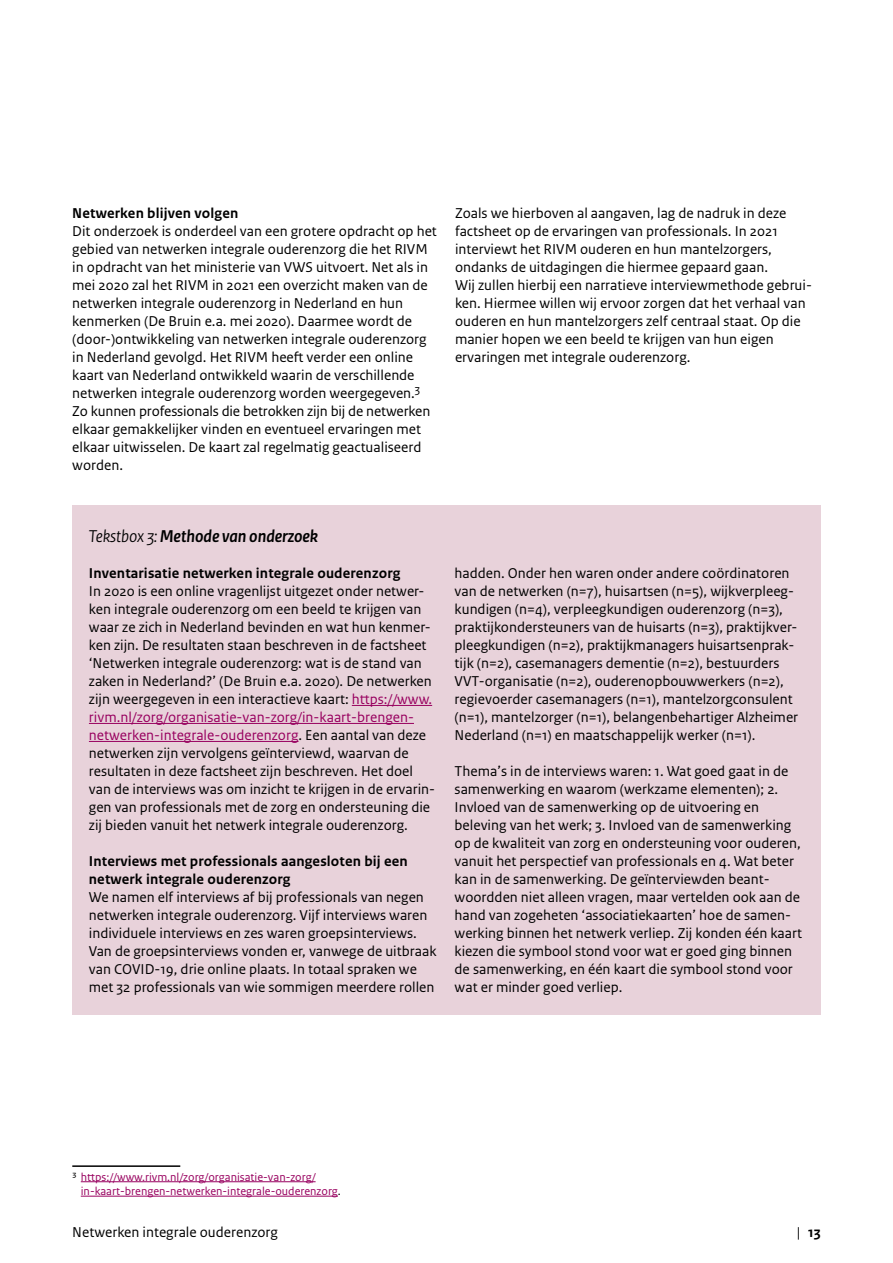
<style>
.page{position:relative;width:893px;height:1263px;background:#fff}
.page>*{position:absolute;margin:0;border:0;box-sizing:border-box;transform-origin:0 0}
.H3_20_RIVM_Kader_Kop{font:italic 700 18px "Rijksoverheid Sans Heading";color:#000}
._22_RIVM_Kader_Brood{font:15px/18px "Rijksoverheid Sans Text";color:#000}
._10_RIVM_Broodtekst{font:15px/18px "Rijksoverheid Sans Text";color:#000}
.H4_08_RIVM_Tussenkop{font:700 15px/18px "Rijksoverheid Sans Text";letter-spacing:.01em;color:#000}
.Voetnoot_nieuw{font:12px/14.4px "Rijksoverheid Sans Text";color:#98005f}
.s1{font-weight:400}
.s2{color:#98005f}
.s3{color:#000}
</style>
<div class="page">
<hr style="left:72px;top:1165px;width:108px;height:2px;background:#000">
<hr style="left:81px;top:1181px;width:235px;height:1px;background:#98005f">
<hr style="left:81px;top:1196px;width:257px;height:1px;background:#98005f">
<div style="left:72px;top:506px;width:748px;height:509px;background:#e8d2da"></div>
<hr style="left:352px;top:705px;width:80px;height:1px;background:#98005f">
<hr style="left:89px;top:723px;width:325px;height:1px;background:#98005f">
<hr style="left:89px;top:741px;width:209px;height:1px;background:#98005f">
<h3 class="H4_08_RIVM_Tussenkop" style="left:72px;top:204px;width:168px">Netwerken blijven volgen</h3>
<p class="_10_RIVM_Broodtekst" style="left:72px;top:222px;width:366px">Dit onderzoek is onderdeel van een grotere opdracht op het gebied van netwerken integrale ouderenzorg die het RIVM in opdracht van het ministerie van VWS uitvoert. Net als in mei 2020 zal het RIVM in 2021 een overzicht maken van de netwerken integrale ouderenzorg in Nederland en hun kenmerken (De Bruin e.a. mei 2020). Daarmee wordt de (door-)ontwikkeling van netwerken integrale ouderenzorg in Nederland gevolgd. Het RIVM heeft verder een online kaart van Nederland ontwikkeld waarin de verschillende netwerken integrale ouderenzorg worden weergegeven.<sup>3<br></sup>Zo kunnen professionals die betrokken zijn bij de netwerken elkaar gemakkelijker vinden en eventueel ervaringen met elkaar uitwisselen. De kaart zal regelmatig geactualiseerd worden.</p>
<p class="_10_RIVM_Broodtekst" style="left:455px;top:204px;width:358px">Zoals we hierboven al aangaven, lag de nadruk in deze factsheet op de ervaringen van professionals. In 2021 interviewt het RIVM ouderen en hun mantelzorgers, ondanks de uitdagingen die hiermee gepaard gaan.<br>Wij zullen hierbij een narratieve interviewmethode gebrui&shy;ken. Hiermee willen wij ervoor zorgen dat het verhaal van ouderen en hun mantelzorgers zelf centraal staat. Op die manier hopen we een beeld te krijgen van hun eigen ervaringen met integrale ouderenzorg.</p>
<h3 class="H3_20_RIVM_Kader_Kop" style="left:89px;top:526px;width:231px"><span class="s1">Tekstbox 3:</span> Methode van onderzoek</h3>
<h4 class="H4_08_RIVM_Tussenkop" style="left:89px;top:564px;width:313px">Inventarisatie netwerken integrale ouderenzorg</h4>
<p class="_22_RIVM_Kader_Brood" style="left:89px;top:582px;width:348px">In 2020 is een online vragenlijst uitgezet onder netwer&shy;ken integrale ouderenzorg om een beeld te krijgen van waar ze zich in Nederland bevinden en wat hun kenmer&shy;ken zijn. De resultaten staan beschreven in de factsheet ‘Netwerken integrale ouderenzorg: wat is de stand van zaken in Nederland?’ (De Bruin e.a. 2020). De netwerken zijn weergegeven in een interactieve kaart: <span class="s2">https://www. rivm.nl/zorg/organisatie-van-zorg/in-kaart-brengen&shy;netwerken-integrale-ouderenzorg</span>. Een aantal van deze netwerken zijn vervolgens geïnterviewd, waarvan de resultaten in deze factsheet zijn beschreven. Het doel van de interviews was om inzicht te krijgen in de ervarin&shy;gen van professionals met de zorg en ondersteuning die zij bieden vanuit het netwerk integrale ouderenzorg.</p>
<h4 class="H4_08_RIVM_Tussenkop" style="left:89px;top:852px;width:320px">Interviews met professionals aangesloten bij een netwerk integrale ouderenzorg</h4>
<p class="_22_RIVM_Kader_Brood" style="left:89px;top:888px;width:349px">We namen elf interviews af bij professionals van negen netwerken integrale ouderenzorg. Vijf interviews waren individuele interviews en zes waren groepsinterviews.<br>Van de groepsinterviews vonden er, vanwege de uitbraak van COVID-19, drie online plaats. In totaal spraken we met 32 professionals van wie sommigen meerdere rollen</p>
<p class="_22_RIVM_Kader_Brood" style="left:455px;top:564px;width:345px">hadden. Onder hen waren onder andere coördinatoren van de netwerken (n=7), huisartsen (n=5), wijkverpleeg&shy;kundigen (n=4), verpleegkundigen ouderenzorg (n=3), praktijkondersteuners van de huisarts (n=3), praktijkver&shy;pleegkundigen (n=2), praktijkmanagers huisartsenprak&shy;tijk (n=2), casemanagers dementie (n=2), bestuurders VVT-organisatie (n=2), ouderenopbouwwerkers (n=2), regievoerder casemanagers (n=1), mantelzorgconsulent (n=1), mantelzorger (n=1), belangenbehartiger Alzheimer Nederland (n=1) en maatschappelijk werker (n=1).</p>
<p class="_22_RIVM_Kader_Brood" style="left:455px;top:762px;width:349px">Thema’s in de interviews waren: 1. Wat goed gaat in de samenwerking en waarom (werkzame elementen); 2.<br>Invloed van de samenwerking op de uitvoering en beleving van het werk; 3. Invloed van de samenwerking op de kwaliteit van zorg en ondersteuning voor ouderen, vanuit het perspectief van professionals en 4. Wat beter kan in de samenwerking. De geïnterviewden beant&shy;woordden niet alleen vragen, maar vertelden ook aan de hand van zogeheten ‘associatiekaarten’ hoe de samen&shy;werking binnen het netwerk verliep. Zij konden één kaart kiezen die symbool stond voor wat er goed ging binnen de samenwerking, en één kaart die symbool stond voor wat er minder goed verliep.</p>
<p class="Voetnoot_nieuw" style="left:81px;top:1169px;width:262px;text-indent:-9px"><span class="s3">3</span> https://www.rivm.nl/zorg/organisatie-van-zorg/ in-kaart-brengen-netwerken-integrale-ouderenzorg<span class="s3">.</span></p>
<p class="_22_RIVM_Kader_Brood" style="left:72px;top:1223px;width:207px">Netwerken integrale ouderenzorg</p>
<p class="H4_08_RIVM_Tussenkop" style="left:797px;top:1223px;width:25px"><span class="s1">|</span> 13</p>
</div>
